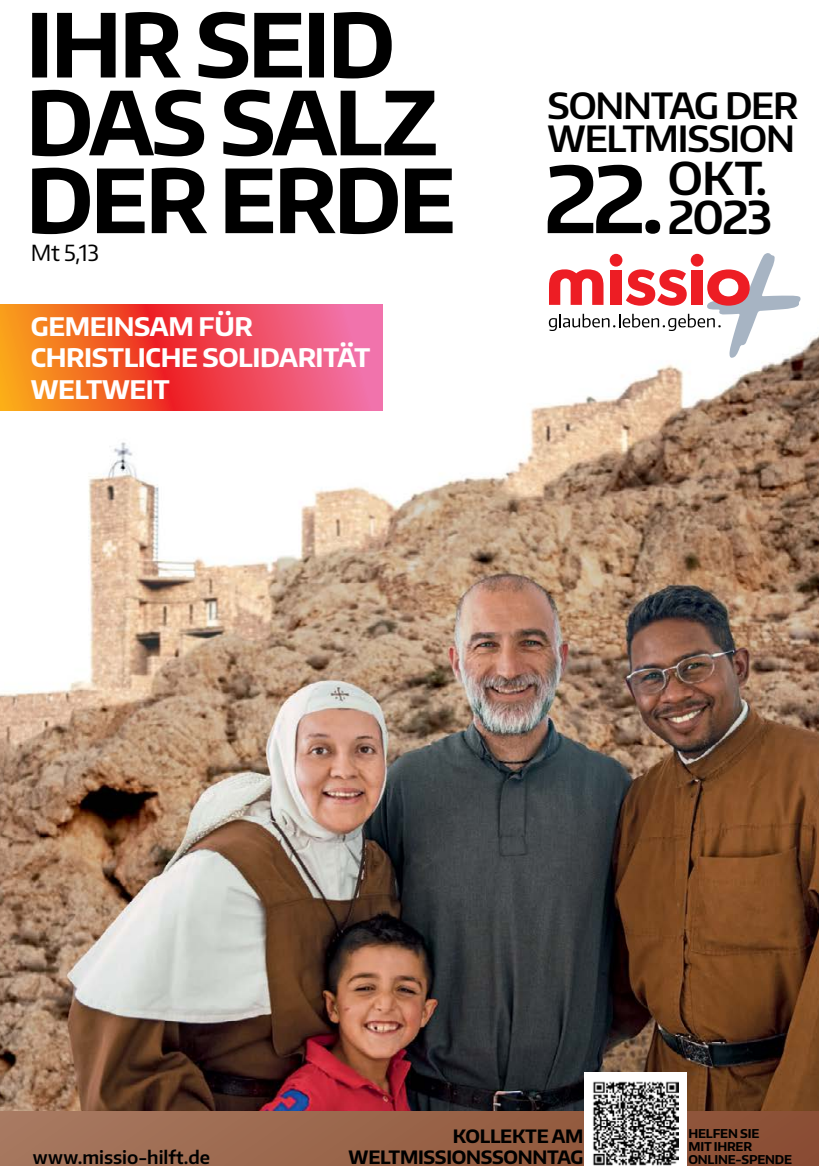
<style>
.page{position:relative;width:819px;height:1166px;background:#fff}
.page>*{position:absolute;margin:0;border:0;box-sizing:border-box;transform-origin:0 0}
.t1{font:600 45.32px/38.5px "Encode Sans Normal";letter-spacing:-.04em;color:#000;text-align:right}
.t2{font:600 36.05px/33.6px "Encode Sans Normal";letter-spacing:-.035em;color:#000}
.t3{font:700 25.55px/31.5px "Encode Sans Normal";letter-spacing:-.015em;color:#fff}
.t4{font:22.22px "Encode Sans Normal";color:#000}
.t5{font:700 18.38px "Encode Sans Normal";letter-spacing:-.015em;color:#000}
.t6{font:600 17.85px "Encode Sans Normal";letter-spacing:-.005em;color:#000}
.t7{font:700 12.08px/13px "Encode Sans Normal";letter-spacing:-.015em;color:#000}
.s1{font-size:91.35px}
</style>
<div class="page">
<svg style="left:0;top:1110px;width:819px;height:56px;background:#98634a"></svg>
<img style="left:0;top:11px;width:819px;height:1099px">
<svg style="left:32px;top:168px;width:420px;height:66px"></svg>
<svg style="left:32px;top:90px;width:403px;height:66px"></svg>
<svg style="left:32px;top:12px;width:359px;height:67px"></svg>
<svg style="left:549px;top:253px;width:251px;height:105px"></svg>
<svg style="left:0;top:304px;width:382px;height:106px;background:#f15c4c"></svg>
<div style="left:585px;top:1072px;width:102px;height:94px;background:#fff"></div>
<img style="left:593px;top:1081px;width:85px;height:85px">
<p class="t4" style="left:31px;top:238px;width:70px">Mt 5,13</p>
<p class="t3" style="left:31px;top:310px;width:341px">GEMEINSAM FÜR<br>CHRISTLICHE SOLIDARITÄT<br>WELTWEIT</p>
<h2 class="t2" style="left:547px;top:87px;width:252px">SONNTAG DER<br>WELTMISSION</h2>
<h1 class="t1" style="left:544px;top:158px;width:230px"><span class="s1">22.</span>OKT.<br>2023</h1>
<p class="t5" style="left:453px;top:1124px;width:132px">KOLLEKTE AM</p>
<p class="t6" style="left:33px;top:1145px;width:178px">www.missio-hilft.de</p>
<p class="t5" style="left:348px;top:1145px;width:236px">WELTMISSIONSSONNTAG</p>
<p class="t7" style="left:688px;top:1127px;width:105px">HELFEN SIE<br>MIT IHRER<br>ONLINE-SPENDE</p>
</div>
